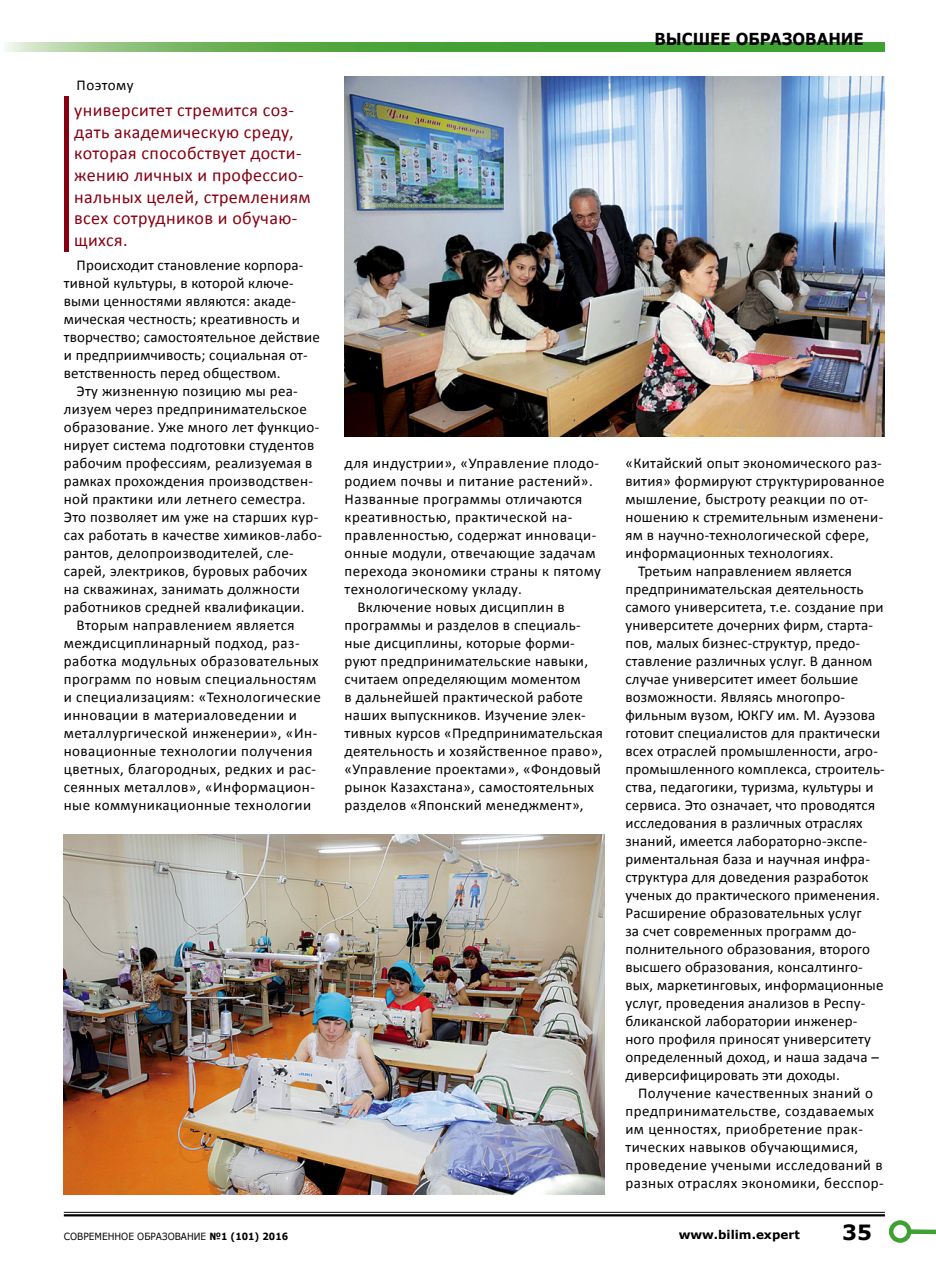
<style>
.page{position:relative;width:936px;height:1263px;background:#fff}
.page>*{position:absolute;margin:0;border:0;box-sizing:border-box;transform-origin:0 0}
.t1{font:700 21px "Verdana";color:#000}
.t2{font:18px/21.6px "Calibri";letter-spacing:.02em;color:#870012}
.t3{font:700 16.5px "Verdana";letter-spacing:-.005em;color:#000;scale:.91 1}
.t4{font:15px/18px "Calibri";letter-spacing:.02em;color:#000}
.t5{font:700 12px "Verdana";color:#000}
.t6{font:9.9px "Verdana";color:#000;scale:.91 1}
.s1{font-weight:700}
</style>
<div class="page">
<hr style="left:64px;top:97px;width:4px;height:155px;background:#870012">
<img style="left:64px;top:835px;width:540px;height:360px">
<img style="left:344px;top:77px;width:540px;height:359px">
<hr style="left:64px;top:1212px;width:820px;height:1px;background:#000">
<hr style="left:64px;top:1214px;width:820px;height:2px;background:#000">
<svg style="left:5px;top:43px;width:879px;height:8px;background:#5cac4d"></svg>
<div style="left:909px;top:1229px;width:26px;height:5px;background:#3fa033"></div>
<div style="left:888px;top:1220px;width:23px;height:23px;border:4px solid #3fa033;border-radius:50%"></div>
<p class="t4" style="left:77px;top:76px;width:58px">Поэтому</p>
<p class="t2" style="left:74px;top:100px;width:238px">университет стремится соз&shy;дать академическую среду, которая способствует дости&shy;жению личных и профессио&shy;нальных целей, стремлениям всех сотрудников и обучаю&shy;щихся.</p>
<p class="t4" style="left:64px;top:256px;width:257px;text-indent:13px">Происходит становление корпора&shy;тивной культуры, в которой ключе&shy;выми ценностями являются: акаде&shy;мическая честность; креативность и творчество; самостоятельное действие и предприимчивость; социальная от&shy;ветственность перед обществом.</p>
<p class="t4" style="left:77px;top:382px;width:223px">Эту жизненную позицию мы реа-</p>
<p class="t4" style="left:64px;top:400px;width:245px">лизуем через предпринимательское</p>
<p class="t4" style="left:64px;top:418px;width:257px">образование. Уже много лет функцио-</p>
<p class="t4" style="left:64px;top:436px;width:252px">нирует система подготовки студентов</p>
<p class="t4" style="left:64px;top:454px;width:250px">рабочим профессиям, реализуемая в</p>
<p class="t4" style="left:64px;top:472px;width:251px">рамках прохождения производствен-</p>
<p class="t4" style="left:64px;top:490px;width:243px">ной практики или летнего семестра.</p>
<p class="t4" style="left:64px;top:508px;width:256px">Это позволяет им уже на старших кур-</p>
<p class="t4" style="left:64px;top:526px;width:260px">сах работать в качестве химиков-лабо-</p>
<p class="t4" style="left:64px;top:544px;width:231px">рантов, делопроизводителей, сле-</p>
<p class="t4" style="left:64px;top:562px;width:245px">сарей, электриков, буровых рабочих</p>
<p class="t4" style="left:64px;top:580px;width:237px">на скважинах, занимать должности</p>
<p class="t4" style="left:64px;top:598px;width:242px">работников средней квалификации.</p>
<p class="t4" style="left:77px;top:616px;width:219px">Вторым направлением является</p>
<p class="t4" style="left:64px;top:634px;width:237px">междисциплинарный подход, раз-</p>
<p class="t4" style="left:64px;top:652px;width:256px">работка модульных образовательных</p>
<p class="t4" style="left:64px;top:670px;width:254px">программ по новым специальностям</p>
<p class="t4" style="left:64px;top:688px;width:258px">и специализациям: «Технологические</p>
<p class="t4" style="left:64px;top:706px;width:234px">инновации в материаловедении и</p>
<p class="t4" style="left:64px;top:724px;width:255px">металлургической инженерии», «Ин-</p>
<p class="t4" style="left:64px;top:742px;width:250px">новационные технологии получения</p>
<p class="t4" style="left:64px;top:760px;width:254px">цветных, благородных, редких и рас-</p>
<p class="t4" style="left:64px;top:778px;width:253px">сеянных металлов», «Информацион-</p>
<p class="t4" style="left:64px;top:796px;width:249px">ные коммуникационные технологии</p>
<p class="t4" style="left:344px;top:454px;width:256px">для индустрии», «Управление плодо-</p>
<p class="t4" style="left:344px;top:472px;width:250px">родием почвы и питание растений».</p>
<p class="t4" style="left:344px;top:490px;width:239px">Названные программы отличаются</p>
<p class="t4" style="left:344px;top:508px;width:229px">креативностью, практической на-</p>
<p class="t4" style="left:344px;top:526px;width:253px">правленностью, содержат инноваци-</p>
<p class="t4" style="left:344px;top:544px;width:252px">онные модули, отвечающие задачам</p>
<p class="t4" style="left:344px;top:562px;width:258px">перехода экономики страны к пятому</p>
<p class="t4" style="left:344px;top:580px;width:179px">технологическому укладу.</p>
<p class="t4" style="left:357px;top:598px;width:209px">Включение новых дисциплин в</p>
<p class="t4" style="left:344px;top:616px;width:238px">программы и разделов в специаль-</p>
<p class="t4" style="left:344px;top:634px;width:232px">ные дисциплины, которые форми-</p>
<p class="t4" style="left:344px;top:652px;width:245px">руют предпринимательские навыки,</p>
<p class="t4" style="left:344px;top:670px;width:237px">считаем определяющим моментом</p>
<p class="t4" style="left:344px;top:688px;width:240px">в дальнейшей практической работе</p>
<p class="t4" style="left:344px;top:706px;width:243px">наших выпускников. Изучение элек-</p>
<p class="t4" style="left:344px;top:724px;width:260px">тивных курсов «Предпринимательская</p>
<p class="t4" style="left:344px;top:742px;width:259px">деятельность и хозяйственное право»,</p>
<p class="t4" style="left:344px;top:760px;width:258px">«Управление проектами», «Фондовый</p>
<p class="t4" style="left:344px;top:778px;width:251px">рынок Казахстана», самостоятельных</p>
<p class="t4" style="left:344px;top:796px;width:240px">разделов «Японский менеджмент»,</p>
<p class="t3" style="left:654px;top:27px;width:231px">ВЫСШЕЕ ОБРАЗОВАНИЕ</p>
<p class="t4" style="left:625px;top:454px;width:258px">«Китайский опыт экономического раз-</p>
<p class="t4" style="left:625px;top:472px;width:260px">вития» формируют структурированное</p>
<p class="t4" style="left:625px;top:490px;width:244px">мышление, быстроту реакции по от-</p>
<p class="t4" style="left:625px;top:508px;width:259px">ношению к стремительным изменени-</p>
<p class="t4" style="left:625px;top:526px;width:245px">ям в научно-технологической сфере,</p>
<p class="t4" style="left:625px;top:544px;width:209px">информационных технологиях.</p>
<p class="t4" style="left:638px;top:562px;width:215px">Третьим направлением является</p>
<p class="t4" style="left:625px;top:580px;width:239px">предпринимательская деятельность</p>
<p class="t4" style="left:625px;top:598px;width:260px">самого университета, т.е. создание при</p>
<p class="t4" style="left:625px;top:616px;width:249px">университете дочерних фирм, старта-</p>
<p class="t4" style="left:625px;top:634px;width:236px">пов, малых бизнес-структур, предо-</p>
<p class="t4" style="left:625px;top:652px;width:248px">ставление различных услуг. В данном</p>
<p class="t4" style="left:625px;top:670px;width:234px">случае университет имеет большие</p>
<p class="t4" style="left:625px;top:688px;width:221px">возможности. Являясь многопро-</p>
<p class="t4" style="left:625px;top:706px;width:251px">фильным вузом, ЮКГУ им. М. Ауэзова</p>
<p class="t4" style="left:625px;top:724px;width:256px">готовит специалистов для практически</p>
<p class="t4" style="left:625px;top:742px;width:254px">всех отраслей промышленности, агро-</p>
<p class="t4" style="left:625px;top:760px;width:261px">промышленного комплекса, строитель-</p>
<p class="t4" style="left:625px;top:778px;width:249px">ства, педагогики, туризма, культуры и</p>
<p class="t4" style="left:625px;top:796px;width:251px">сервиса. Это означает, что проводятся</p>
<p class="t4" style="left:625px;top:814px;width:239px">исследования в различных отраслях</p>
<p class="t4" style="left:625px;top:832px;width:243px">знаний, имеется лабораторно-экспе-</p>
<p class="t4" style="left:625px;top:850px;width:246px">риментальная база и научная инфра-</p>
<p class="t4" style="left:625px;top:868px;width:244px">структура для доведения разработок</p>
<p class="t4" style="left:625px;top:886px;width:256px">ученых до практического применения.</p>
<p class="t4" style="left:625px;top:904px;width:237px">Расширение образовательных услуг</p>
<p class="t4" style="left:625px;top:922px;width:232px">за счет современных программ до-</p>
<p class="t4" style="left:625px;top:940px;width:246px">полнительного образования, второго</p>
<p class="t4" style="left:625px;top:958px;width:239px">высшего образования, консалтинго-</p>
<p class="t4" style="left:625px;top:976px;width:260px">вых, маркетинговых, информационные</p>
<p class="t4" style="left:625px;top:994px;width:241px">услуг, проведения анализов в Респу-</p>
<p class="t4" style="left:625px;top:1012px;width:233px">бликанской лаборатории инженер-</p>
<p class="t4" style="left:625px;top:1030px;width:247px">ного профиля приносят университету</p>
<p class="t4" style="left:625px;top:1048px;width:255px">определенный доход, и наша задача –</p>
<p class="t4" style="left:625px;top:1066px;width:216px">диверсифицировать эти доходы.</p>
<p class="t4" style="left:638px;top:1084px;width:236px">Получение качественных знаний о</p>
<p class="t4" style="left:625px;top:1102px;width:250px">предпринимательстве, создаваемых</p>
<p class="t4" style="left:625px;top:1120px;width:239px">им ценностях, приобретение прак-</p>
<p class="t4" style="left:625px;top:1138px;width:234px">тических навыков обучающимися,</p>
<p class="t4" style="left:625px;top:1156px;width:259px">проведение учеными исследований в</p>
<p class="t4" style="left:625px;top:1174px;width:260px">разных отраслях экономики, бесспор-</p>
<p class="t6" style="left:64px;top:1229px;width:248px">СОВРЕМЕННОЕ ОБРАЗОВАНИЕ <span class="s1">№1 (101) 2016</span></p>
<p class="t5" style="left:678px;top:1226px;width:123px">www.bilim.expert</p>
<h1 class="t1" style="left:842px;top:1217px;width:31px">35</h1>
</div>
